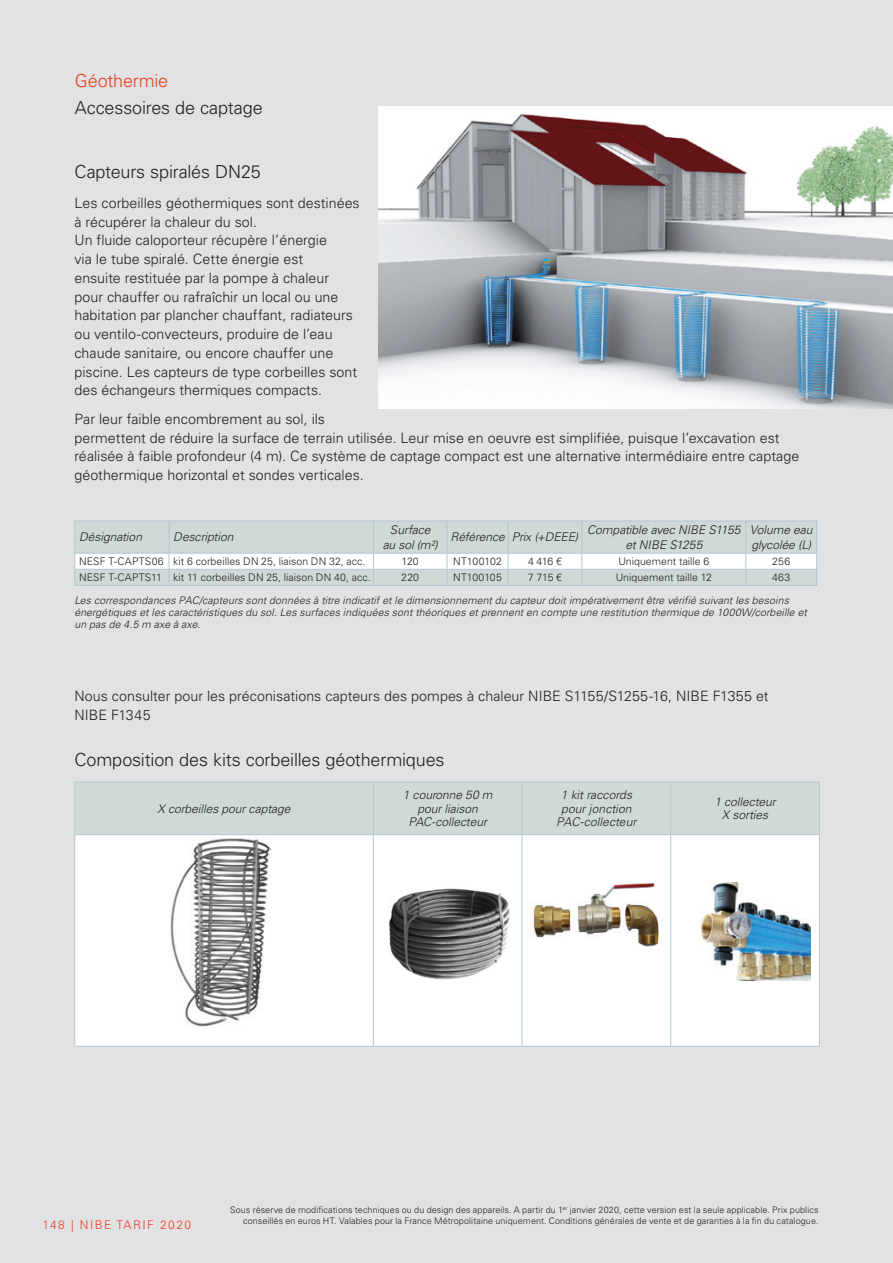
<style>
.page{position:relative;width:893px;height:1263px;background:#e1e2e4}
.page>*{position:absolute;margin:0;border:0;box-sizing:border-box;transform-origin:0 0}
.A_Rubbe_produkt{font:300 18px "Univers LT Pro 45";letter-spacing:-.01em;color:#231f20}
.A4_Subheading_H3{font:300 18px "Univers LT Pro 45";letter-spacing:-.01em;color:#231f20}
.A4_Subheading_H3-2{font:300 18px "Univers LT Pro 45";letter-spacing:-.01em;color:#ef3c22}
.Body_copy{font:300 14.25px/18.8px "Univers LT Pro 45";color:#231f20}
.A4_Body_cop{font:300 14.25px/19.5px "Univers LT Pro 45";color:#231f20}
.A_Tabell_rubrik{font:italic 300 12px/15px "Univers LT Pro 45";color:#231f20;text-align:center}
.t1{font:300 12px "Univers LT Pro 45";letter-spacing:.12em;color:#ef3c22}
.A_Tabell_rubrik-2{font:italic 300 10.5px/12px "Univers LT Pro 45";letter-spacing:.01em;color:#231f20}
.A_Tabell_bröd{font:300 10.5px "Univers LT Pro 45";letter-spacing:.005em;color:#231f20}
.A_Tabell_bröd-2{font:300 10.5px "Univers LT Pro 45";letter-spacing:.025em;color:#231f20}
.A_Tabell_bröd-3{font:300 9px "Univers LT Pro 45";letter-spacing:.01em;color:#231f20}
</style>
<div class="page">
<div style="left:75px;top:783px;width:744px;height:51px;background:#cfd9d7"></div>
<div style="left:75px;top:835px;width:744px;height:211px;background:#fff"></div>
<hr style="left:74px;top:782px;width:299px;height:1px;background:#b3c6d3">
<hr style="left:74px;top:782px;width:1px;height:52px;background:#b3c6d3">
<hr style="left:373px;top:782px;width:149px;height:1px;background:#b3c6d3">
<hr style="left:373px;top:782px;width:1px;height:52px;background:#b3c6d3">
<hr style="left:522px;top:782px;width:149px;height:1px;background:#b3c6d3">
<hr style="left:522px;top:782px;width:1px;height:52px;background:#b3c6d3">
<hr style="left:671px;top:782px;width:149px;height:1px;background:#b3c6d3">
<hr style="left:670px;top:782px;width:1px;height:52px;background:#b3c6d3">
<hr style="left:819px;top:782px;width:1px;height:52px;background:#b3c6d3">
<hr style="left:74px;top:834px;width:299px;height:1px;background:#b3c6d3">
<hr style="left:74px;top:835px;width:1px;height:211px;background:#b3c6d3">
<hr style="left:373px;top:834px;width:149px;height:1px;background:#b3c6d3">
<hr style="left:373px;top:835px;width:1px;height:211px;background:#b3c6d3">
<hr style="left:522px;top:834px;width:149px;height:1px;background:#b3c6d3">
<hr style="left:522px;top:835px;width:1px;height:211px;background:#b3c6d3">
<hr style="left:671px;top:834px;width:149px;height:1px;background:#b3c6d3">
<hr style="left:670px;top:835px;width:1px;height:211px;background:#b3c6d3">
<hr style="left:819px;top:835px;width:1px;height:211px;background:#b3c6d3">
<hr style="left:74px;top:1046px;width:299px;height:1px;background:#b3c6d3">
<hr style="left:373px;top:1046px;width:149px;height:1px;background:#b3c6d3">
<hr style="left:522px;top:1046px;width:149px;height:1px;background:#b3c6d3">
<hr style="left:671px;top:1046px;width:149px;height:1px;background:#b3c6d3">
<img style="left:378px;top:106px;width:515px;height:303px">
<div style="left:75px;top:522px;width:741px;height:31px;background:#cfd9d7"></div>
<hr style="left:74px;top:521px;width:95px;height:1px;background:#b3c6d3">
<hr style="left:74px;top:521px;width:1px;height:32px;background:#b3c6d3">
<hr style="left:169px;top:521px;width:204px;height:1px;background:#b3c6d3">
<hr style="left:169px;top:521px;width:1px;height:32px;background:#b3c6d3">
<hr style="left:373px;top:521px;width:74px;height:1px;background:#b3c6d3">
<hr style="left:373px;top:521px;width:1px;height:32px;background:#b3c6d3">
<hr style="left:447px;top:521px;width:61px;height:1px;background:#b3c6d3">
<hr style="left:447px;top:521px;width:1px;height:32px;background:#b3c6d3">
<hr style="left:508px;top:521px;width:74px;height:1px;background:#b3c6d3">
<hr style="left:508px;top:521px;width:1px;height:32px;background:#b3c6d3">
<hr style="left:582px;top:521px;width:164px;height:1px;background:#b3c6d3">
<hr style="left:581px;top:521px;width:1px;height:32px;background:#b3c6d3">
<hr style="left:746px;top:521px;width:71px;height:1px;background:#b3c6d3">
<hr style="left:745px;top:521px;width:1px;height:32px;background:#b3c6d3">
<hr style="left:816px;top:521px;width:1px;height:32px;background:#b3c6d3">
<svg style="left:74px;top:553px;width:743px;height:32px;background:#e3e9e9"></svg>
<hr style="left:74px;top:585px;width:95px;height:1px;background:#b3c6d3">
<hr style="left:169px;top:585px;width:204px;height:1px;background:#b3c6d3">
<hr style="left:373px;top:585px;width:74px;height:1px;background:#b3c6d3">
<hr style="left:447px;top:585px;width:61px;height:1px;background:#b3c6d3">
<hr style="left:508px;top:585px;width:74px;height:1px;background:#b3c6d3">
<hr style="left:582px;top:585px;width:164px;height:1px;background:#b3c6d3">
<hr style="left:746px;top:585px;width:71px;height:1px;background:#b3c6d3">
<img style="left:170px;top:837px;width:100px;height:189px">
<img style="left:382px;top:882px;width:131px;height:99px">
<img style="left:530px;top:882px;width:131px;height:65px">
<img style="left:679px;top:882px;width:131px;height:99px">
<p class="A4_Subheading_H3-2" style="left:75px;top:70px;width:95px">Géothermie</p>
<p class="A4_Subheading_H3" style="left:75px;top:97px;width:189px">Accessoires de captage</p>
<p class="A4_Subheading_H3" style="left:74px;top:161px;width:188px">Capteurs spiralés DN25</p>
<p class="Body_copy" style="left:74px;top:193px;width:287px">Les corbeilles géothermiques sont destinées à récupérer la chaleur du sol.<br>Un fluide caloporteur récupère l’énergie<br>via le tube spiralé. Cette énergie est<br>ensuite restituée par la pompe à chaleur pour chauffer ou rafraîchir un local ou une habitation par plancher chauffant, radiateurs ou ventilo-convecteurs, produire de l’eau chaude sanitaire, ou encore chauffer une piscine. Les capteurs de type corbeilles sont des échangeurs thermiques compacts.</p>
<p class="Body_copy" style="left:74px;top:409px;width:726px">Par leur faible encombrement au sol, ils<br>permettent de réduire la surface de terrain utilisée. Leur mise en oeuvre est simplifiée, puisque l’excavation est réalisée à faible profondeur (4 m). Ce système de captage compact est une alternative intermédiaire entre captage géothermique horizontal et sondes verticales.</p>
<p class="A_Tabell_rubrik" style="left:79px;top:530px;width:64px">Désignation</p>
<p class="A_Tabell_rubrik" style="left:173px;top:530px;width:62px">Description</p>
<p class="A_Tabell_rubrik" style="left:390px;top:522px;width:42px">Surface</p>
<p class="A_Tabell_rubrik" style="left:383px;top:537px;width:57px">au sol (m²)</p>
<p class="A_Tabell_rubrik" style="left:450px;top:530px;width:56px">Référence</p>
<p class="A_Tabell_rubrik" style="left:512px;top:530px;width:68px">Prix (+DEEE)</p>
<p class="A_Tabell_rubrik" style="left:587px;top:522px;width:155px">Compatible avec NIBE S1155 et NIBE S1255</p>
<p class="A_Tabell_rubrik" style="left:750px;top:522px;width:64px;text-align:left">Volume eau glycolée (L)</p>
<p class="A_Tabell_bröd-2" style="left:79px;top:555px;width:86px">NESF T-CAPTS06</p>
<p class="A_Tabell_bröd" style="left:173px;top:555px;width:194px">kit 6 corbeilles DN 25, liaison DN 32, acc.</p>
<p class="A_Tabell_bröd" style="left:402px;top:555px;width:19px">120</p>
<p class="A_Tabell_bröd" style="left:453px;top:555px;width:50px">NT100102</p>
<p class="A_Tabell_bröd" style="left:528px;top:555px;width:35px">4 416 €</p>
<p class="A_Tabell_bröd" style="left:618px;top:555px;width:92px">Uniquement taille 6</p>
<p class="A_Tabell_bröd" style="left:772px;top:555px;width:19px">256</p>
<p class="A_Tabell_bröd" style="left:79px;top:571px;width:85px">NESF T-CAPTS11</p>
<p class="A_Tabell_bröd" style="left:173px;top:571px;width:199px">kit 11 corbeilles DN 25, liaison DN 40, acc.</p>
<p class="A_Tabell_bröd" style="left:401px;top:571px;width:19px">220</p>
<p class="A_Tabell_bröd" style="left:453px;top:571px;width:50px">NT100105</p>
<p class="A_Tabell_bröd" style="left:528px;top:571px;width:36px">7 715 €</p>
<p class="A_Tabell_bröd" style="left:616px;top:571px;width:98px">Uniquement taille 12</p>
<p class="A_Tabell_bröd" style="left:772px;top:571px;width:20px">463</p>
<p class="A_Tabell_rubrik-2" style="left:74px;top:594px;width:734px">Les correspondances PAC/capteurs sont données à titre indicatif et le dimensionnement du capteur doit impérativement être vérifié suivant les besoins énergétiques et les caractéristiques du sol. Les surfaces indiquées sont théoriques et prennent en compte une restitution thermique de 1000W/corbeille et un pas de 4.5 m axe à axe.</p>
<p class="A4_Body_cop" style="left:74px;top:686px;width:696px">Nous consulter pour les préconisations capteurs des pompes à chaleur NIBE S1155/S1255-16, NIBE F1355 et<br>NIBE F1345</p>
<p class="A_Rubbe_produkt" style="left:74px;top:749px;width:372px">Composition des kits corbeilles géothermiques</p>
<p class="A_Tabell_rubrik" style="left:158px;top:801px;width:134px">X corbeilles pour captage</p>
<p class="A_Tabell_rubrik" style="left:403px;top:787px;width:91px">1 couronne 50 m</p>
<p class="A_Tabell_rubrik" style="left:417px;top:801px;width:62px">pour liaison</p>
<p class="A_Tabell_rubrik" style="left:408px;top:814px;width:80px">PAC-collecteur</p>
<p class="A_Tabell_rubrik" style="left:561px;top:787px;width:73px">1 kit raccords</p>
<p class="A_Tabell_rubrik" style="left:561px;top:801px;width:72px">pour jonction</p>
<p class="A_Tabell_rubrik" style="left:556px;top:814px;width:82px">PAC-collecteur</p>
<p class="A_Tabell_rubrik" style="left:714px;top:794px;width:63px">1 collecteur</p>
<p class="A_Tabell_rubrik" style="left:722px;top:808px;width:48px">X sorties</p>
<p class="t1" style="left:43px;top:1217px;width:150px">148 | NIBE TARIF 2020</p>
<p class="A_Tabell_bröd-3" style="left:230px;top:1204px;width:590px">Sous réserve de modifications techniques ou du design des appareils. A partir du 1<sup>er</sup> janvier 2020, cette version est la seule applicable. Prix publics</p>
<p class="A_Tabell_bröd-3" style="left:243px;top:1215px;width:577px">conseillés en euros HT. Valables pour la France Métropolitaine uniquement. Conditions générales de vente et de garanties à la fin du catalogue.</p>
</div>
